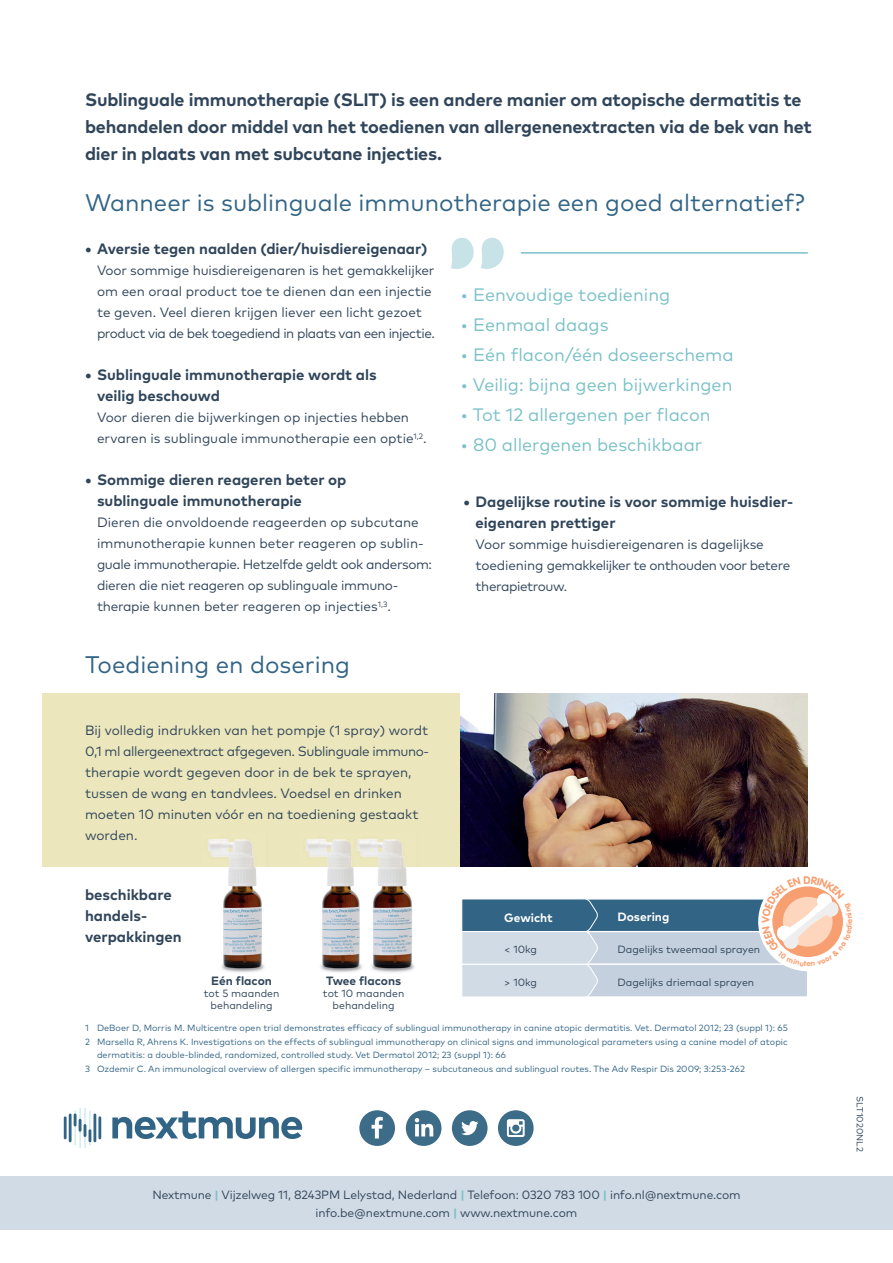
<style>
.page{position:relative;width:893px;height:1263px;background:#fff}
.page>*{position:absolute;margin:0;border:0;box-sizing:border-box;transform-origin:0 0}
.t1{font:24px "FF Mark Pro";color:#326485}
.t2{font:700 18px/27px "FF Mark Pro";letter-spacing:-.01em;color:#30455a}
.t3{font:18px "FF Mark Pro";color:#7bc1c8}
.t4{font:700 15px/21px "FF Mark Pro";color:#30455a}
.t5{font:13.5px/21px "FF Mark Pro";letter-spacing:-.005em;color:#30455a}
.t6{font:13.5px/21.3px "FF Mark Pro";letter-spacing:-.03em;color:#30455a}
.t7{font:12px/18px "FF Mark Pro";letter-spacing:-.01em;color:#30455a;text-align:center}
.t8{font:700 12px "FF Mark Pro";color:#30455a}
.t9{font:700 12px "FF Mark Pro";color:#fff}
.t10{font:10.5px/12px "FF Mark Pro";color:#30455a;text-align:center}
.t11{font:9px "FF Mark Pro";color:#326485}
.t12{font:9px "FF Mark Pro";color:#30455a}
.s1{font-weight:700;color:#7bc1c8}
</style>
<div class="page">
<div style="left:43px;top:693px;width:418px;height:173px;background:#ebe6bb"></div>
<div style="left:0;top:1177px;width:893px;height:53px;background:#d1dbe5"></div>
<hr style="left:521px;top:252px;width:287px;height:2px;background:#7bc1c8">
<svg style="left:451px;top:237px;width:53px;height:32px"></svg>
<div style="left:452px;top:1110px;width:36px;height:36px;background:#3d6c88;border-radius:50%"></div>
<svg style="left:461px;top:1121px;width:17px;height:14px"></svg>
<div style="left:406px;top:1110px;width:35px;height:36px;background:#3d6c88;border-radius:50%"></div>
<svg style="left:415px;top:1118px;width:18px;height:18px"></svg>
<div style="left:359px;top:1110px;width:36px;height:36px;background:#3d6c88;border-radius:50%"></div>
<svg style="left:372px;top:1117px;width:11px;height:21px"></svg>
<div style="left:498px;top:1110px;width:36px;height:36px;background:#3d6c88;border-radius:50%"></div>
<svg style="left:507px;top:1119px;width:18px;height:18px"></svg>
<img style="left:202px;top:839px;width:65px;height:134px">
<img style="left:300px;top:839px;width:52px;height:81px">
<img style="left:320px;top:920px;width:32px;height:53px">
<img style="left:352px;top:839px;width:65px;height:134px">
<img style="left:460px;top:693px;width:347px;height:173px">
<svg style="left:112px;top:1111px;width:190px;height:28px"></svg>
<hr style="left:93px;top:1113px;width:3px;height:29px;background:#326485">
<hr style="left:64px;top:1116px;width:3px;height:23px;background:#326485">
<hr style="left:98px;top:1116px;width:3px;height:23px;background:#326485">
<hr style="left:69px;top:1113px;width:3px;height:29px;background:#326485">
<svg style="left:74px;top:1108px;width:17px;height:40px"></svg>
<svg style="left:461px;top:886px;width:382px;height:111px"></svg>
<h2 class="t2" style="left:85px;top:84px;width:728px">Sublinguale immunotherapie (SLIT) is een andere manier om atopische dermatitis te behandelen door middel van het toedienen van allergenenextracten via de bek van het dier in plaats van met subcutane injecties.</h2>
<h1 class="t1" style="left:85px;top:184px;width:721px">Wanneer is sublinguale immunotherapie een goed alternatief?</h1>
<p class="t4" style="left:85px;top:237px;width:344px">• Aversie tegen naalden (dier/huisdiereigenaar)</p>
<p class="t5" style="left:97px;top:259px;width:339px">Voor sommige huisdiereigenaren is het gemakkelijker om een oraal product toe te dienen dan een injectie te geven. Veel dieren krijgen liever een licht gezoet product via de bek toegediend in plaats van een injectie.</p>
<p class="t4" style="left:97px;top:363px;width:281px;text-indent:-12px">• Sublinguale immunotherapie wordt als veilig beschouwd</p>
<p class="t5" style="left:97px;top:406px;width:331px">Voor dieren die bijwerkingen op injecties hebben ervaren is sublinguale immunotherapie een optie<sup>1,2</sup>.</p>
<p class="t4" style="left:97px;top:468px;width:251px;text-indent:-12px">• Sommige dieren reageren beter op sublinguale immunotherapie</p>
<p class="t5" style="left:97px;top:511px;width:337px">Dieren die onvoldoende reageerden op subcutane immunotherapie kunnen beter reageren op sublin&shy;guale immunotherapie. Hetzelfde geldt ook andersom: dieren die niet reageren op sublinguale immuno&shy;therapie kunnen beter reageren op injecties<sup>1,3</sup>.</p>
<h1 class="t1" style="left:85px;top:646px;width:266px">Toediening en dosering</h1>
<p class="t5" style="left:85px;top:718px;width:346px">Bij volledig indrukken van het pompje (1 spray) wordt 0,1 ml allergeenextract afgegeven. Sublinguale immuno&shy;therapie wordt gegeven door in de bek te sprayen, tussen de wang en tandvlees. Voedsel en drinken moeten 10 minuten vóór en na toediening gestaakt worden.</p>
<p class="t4" style="left:85px;top:883px;width:98px">beschikbare handels&shy;verpakkingen</p>
<p class="t8" style="left:211px;top:971px;width:62px">Eén flacon</p>
<p class="t10" style="left:204px;top:986px;width:77px">tot 5 maanden behandeling</p>
<p class="t8" style="left:326px;top:971px;width:77px">Twee flacons</p>
<p class="t10" style="left:323px;top:986px;width:83px">tot 10 maanden behandeling</p>
<h2 class="t3" style="left:460px;top:281px;width:211px">• Eenvoudige toediening</h2>
<h2 class="t3" style="left:460px;top:311px;width:150px">• Eenmaal daags</h2>
<h2 class="t3" style="left:460px;top:341px;width:275px">• Eén flacon/één doseerschema</h2>
<h2 class="t3" style="left:460px;top:371px;width:274px">• Veilig: bijna geen bijwerkingen</h2>
<h2 class="t3" style="left:460px;top:401px;width:252px">• Tot 12 allergenen per flacon</h2>
<h2 class="t3" style="left:460px;top:431px;width:243px">• 80 allergenen beschikbaar</h2>
<p class="t4" style="left:476px;top:489px;width:319px;text-indent:-12px">• Dagelijkse routine is voor sommige huisdier&shy;eigenaren prettiger</p>
<p class="t6" style="left:476px;top:532px;width:316px">Voor sommige huisdiereigenaren is dagelijkse toediening gemakkelijker te onthouden voor betere therapietrouw.</p>
<p class="t9" style="left:504px;top:908px;width:50px">Gewicht</p>
<p class="t10" style="left:504px;top:942px;width:34px">&lt; 10kg</p>
<p class="t10" style="left:504px;top:975px;width:34px">&gt; 10kg</p>
<p class="t9" style="left:617px;top:908px;width:53px">Dosering</p>
<p class="t10" style="left:617px;top:942px;width:144px">Dagelijks tweemaal sprayen</p>
<p class="t10" style="left:617px;top:975px;width:138px">Dagelijks driemaal sprayen</p>
<p class="t11" style="left:85px;top:1021px;width:704px">1 DeBoer D, Morris M. Multicentre open trial demonstrates efficacy of sublingual immunotherapy in canine atopic dermatitis. Vet. Dermatol 2012; 23 (suppl 1): 65</p>
<p class="t11" style="left:85px;top:1035px;width:704px">2 Marsella R, Ahrens K. Investigations on the effects of sublingual immunotherapy on clinical signs and immunological parameters using a canine model of atopic</p>
<p class="t11" style="left:97px;top:1048px;width:410px">dermatitis: a double-blinded, randomized, controlled study. Vet Dermatol 2012; 23 (suppl 1): 66</p>
<p class="t11" style="left:85px;top:1062px;width:661px">3 Ozdemir C. An immunological overview of allergen specific immunotherapy – subcutaneous and sublingual routes. The Adv Respir Dis 2009; 3:253-262</p>
<p class="t7" style="left:152px;top:1184px;width:590px">Nextmune <span class="s1">|</span> Vijzelweg 11, 8243PM Lelystad, Nederland <span class="s1">|</span> Telefoon: 0320 783 100 <span class="s1">|</span> info.nl@nextmune.com info.be@nextmune.com <span class="s1">|</span> www.nextmune.com</p>
<p class="t12" style="left:867px;top:1096px;width:57px;rotate:90deg">SLT1020NL2</p>
</div>
